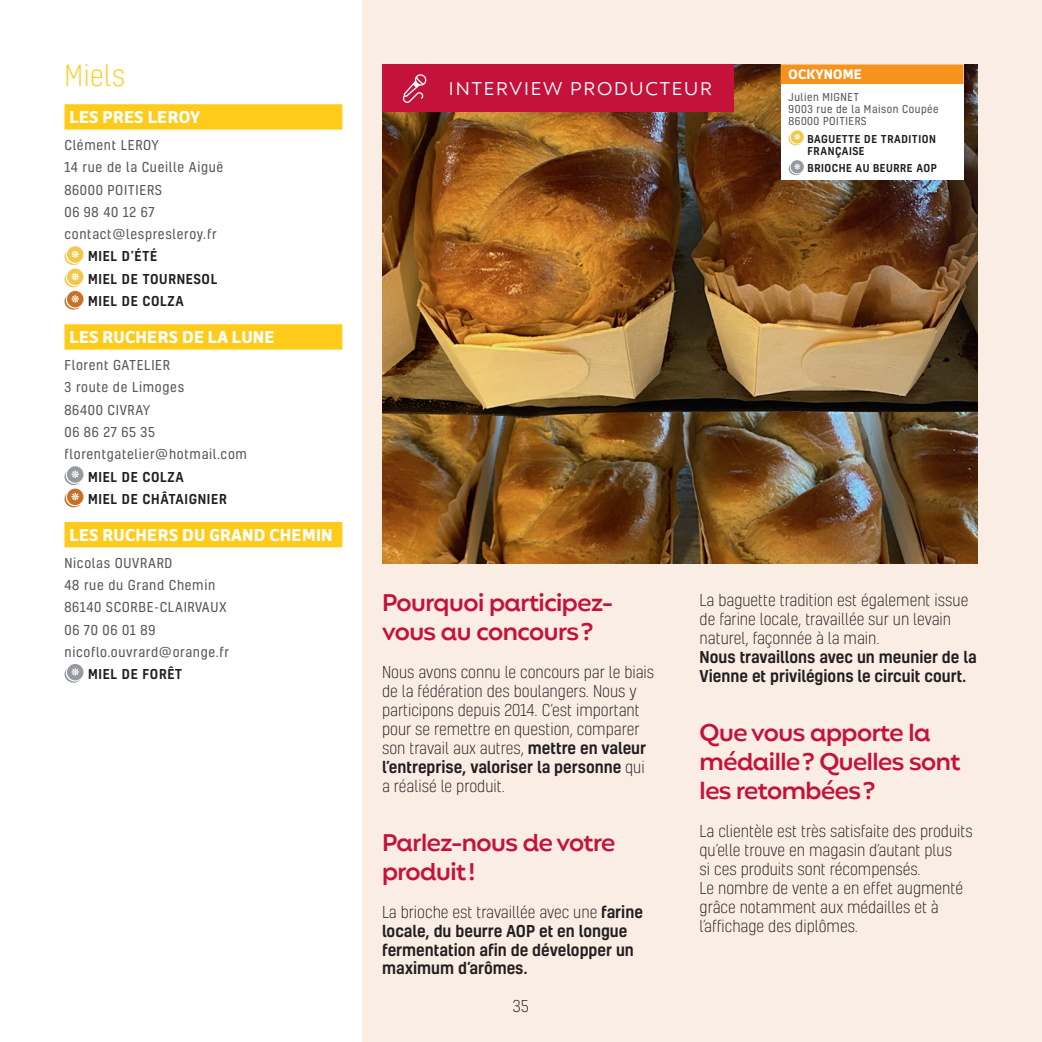
<style>
.page{position:relative;width:1042px;height:1042px;background:#fff}
.page>*{position:absolute;margin:0;border:0;box-sizing:border-box;transform-origin:0 0}
.t1{font:300 28px "Kelson";letter-spacing:.02em;color:#fecb1b}
.t2{font:600 24.5px/29.4px "Mangueira";letter-spacing:-.02em;color:#c5123b}
.t3{font:18.55px "Mangueira";letter-spacing:.1em;color:#fff}
.t4{font:700 17.5px "Breve Sans Text";letter-spacing:.01em;color:#fff}
.t5{font:300 15.75px/18.9px "Kelson";color:#231f20}
.t6{font:500 15.75px/18.9px "Kelson";color:#231f20}
.t7{font:700 14px "Breve Sans Text";letter-spacing:.01em;color:#fff}
.t8{font:13.12px/22.4px "Kelson";letter-spacing:.05em;color:#57585a}
.t9{font:500 13.12px/22.4px "Kelson";letter-spacing:.05em;color:#231f20}
.t10{font:10.5px/11.9px "Kelson";letter-spacing:.05em;color:#57585a}
.t11{font:500 10.5px/11.9px "Kelson";letter-spacing:.05em;color:#231f20}
.s1{font-weight:500}
.s2{font-weight:300}
</style>
<div class="page">
<div style="left:64px;top:104px;width:278px;height:26px;background:#fecb1b"></div>
<div style="left:64px;top:324px;width:278px;height:26px;background:#fecb1b"></div>
<div style="left:64px;top:522px;width:278px;height:25px;background:#fecb1b"></div>
<div style="left:67px;top:246px;width:16px;height:17px;background:#f2c84c;border-radius:50%"></div>
<svg style="left:64px;top:250px;width:17px;height:15px"></svg>
<div style="left:67px;top:269px;width:16px;height:16px;background:#f2c84c;border-radius:50%"></div>
<svg style="left:64px;top:273px;width:17px;height:14px"></svg>
<div style="left:67px;top:291px;width:16px;height:16px;background:#c97027;border-radius:50%"></div>
<svg style="left:64px;top:295px;width:17px;height:15px"></svg>
<div style="left:67px;top:466px;width:16px;height:17px;background:#96999e;border-radius:50%"></div>
<svg style="left:64px;top:470px;width:17px;height:15px"></svg>
<svg style="left:67px;top:488px;width:16px;height:17px"></svg>
<svg style="left:64px;top:493px;width:17px;height:14px"></svg>
<div style="left:67px;top:664px;width:16px;height:16px;background:#96999e;border-radius:50%"></div>
<svg style="left:64px;top:668px;width:17px;height:15px"></svg>
<div style="left:362px;top:0;width:680px;height:1042px;background:#f9ede4"></div>
<img style="left:382px;top:64px;width:595px;height:499px">
<div style="left:382px;top:64px;width:351px;height:48px;background:#c5123b"></div>
<svg style="left:403px;top:74px;width:24px;height:29px"></svg>
<div style="left:781px;top:64px;width:182px;height:116px;background:#fff"></div>
<div style="left:781px;top:64px;width:182px;height:20px;background:#f7931d"></div>
<svg style="left:790px;top:130px;width:14px;height:14px"></svg>
<svg style="left:788px;top:134px;width:13px;height:12px"></svg>
<svg style="left:790px;top:160px;width:14px;height:13px"></svg>
<svg style="left:788px;top:164px;width:13px;height:11px"></svg>
<h1 class="t1" style="left:64px;top:58px;width:62px">Miels</h1>
<p class="t4" style="left:69px;top:107px;width:132px">LES PRES LEROY</p>
<p class="t8" style="left:64px;top:133px;width:160px">Clément LEROY<br>14 rue de la Cueille Aiguë<br>86000 POITIERS<br>06 98 40 12 67 contact@lespresleroy.fr</p>
<p class="t9" style="left:88px;top:245px;width:131px">MIEL D’ÉTÉ<br>MIEL DE TOURNESOL<br>MIEL DE COLZA</p>
<p class="t4" style="left:69px;top:327px;width:206px">LES RUCHERS DE LA LUNE</p>
<p class="t8" style="left:64px;top:353px;width:184px">Florent GATELIER<br>3 route de Limoges<br>86400 CIVRAY<br>06 86 27 65 35 florentgatelier@hotmail.com</p>
<p class="t9" style="left:88px;top:465px;width:140px">MIEL DE COLZA<br>MIEL DE CHÂTAIGNIER</p>
<p class="t4" style="left:69px;top:524px;width:265px">LES RUCHERS DU GRAND CHEMIN</p>
<p class="t8" style="left:64px;top:551px;width:166px">Nicolas OUVRARD<br>48 rue du Grand Chemin<br>86140 SCORBE-CLAIRVAUX<br>06 70 06 01 89 nicoflo.ouvrard@orange.fr</p>
<p class="t9" style="left:88px;top:662px;width:96px">MIEL DE FORÊT</p>
<p class="t3" style="left:449px;top:76px;width:264px">INTERVIEW PRODUCTEUR</p>
<p class="t7" style="left:788px;top:66px;width:75px">OCKYNOME</p>
<p class="t10" style="left:788px;top:91px;width:151px">Julien MIGNET<br>9003 rue de la Maison Coupée<br>86000 POITIERS</p>
<p class="t11" style="left:807px;top:132px;width:130px">BAGUETTE DE TRADITION<br>FRANÇAISE</p>
<p class="t11" style="left:807px;top:162px;width:131px">BRIOCHE AU BEURRE AOP</p>
<h2 class="t2" style="left:382px;top:590px;width:232px">Pourquoi participez&shy;vous au concours?</h2>
<p class="t5" style="left:382px;top:662px;width:274px">Nous avons connu le concours par le biais de la fédération des boulangers. Nous y participons depuis 2014. C’est important pour se remettre en question, comparer son travail aux autres, <span class="s1">mettre en valeur l’entreprise, valoriser la personne</span> qui a réalisé le produit.</p>
<h2 class="t2" style="left:382px;top:829px;width:235px">Parlez-nous de votre produit!</h2>
<p class="t6" style="left:382px;top:902px;width:262px"><span class="s2">La brioche est travaillée avec une</span> farine locale, du beurre AOP et en longue fermentation afin de développer un maximum d’arômes.</p>
<p class="t5" style="left:513px;top:996px;width:18px">35</p>
<p class="t5" style="left:699px;top:590px;width:270px">La baguette tradition est également issue de farine locale, travaillée sur un levain naturel, façonnée à la main.</p>
<p class="t6" style="left:699px;top:647px;width:278px">Nous travaillons avec un meunier de la<br>Vienne et privilégions le circuit court.</p>
<h2 class="t2" style="left:699px;top:719px;width:262px">Que vous apporte la médaille? Quelles sont les retombées?</h2>
<p class="t5" style="left:699px;top:821px;width:275px">La clientèle est très satisfaite des produits qu’elle trouve en magasin d’autant plus<br>si ces produits sont récompensés.<br>Le nombre de vente a en effet augmenté grâce notamment aux médailles et à l’affichage des diplômes.</p>
</div>
